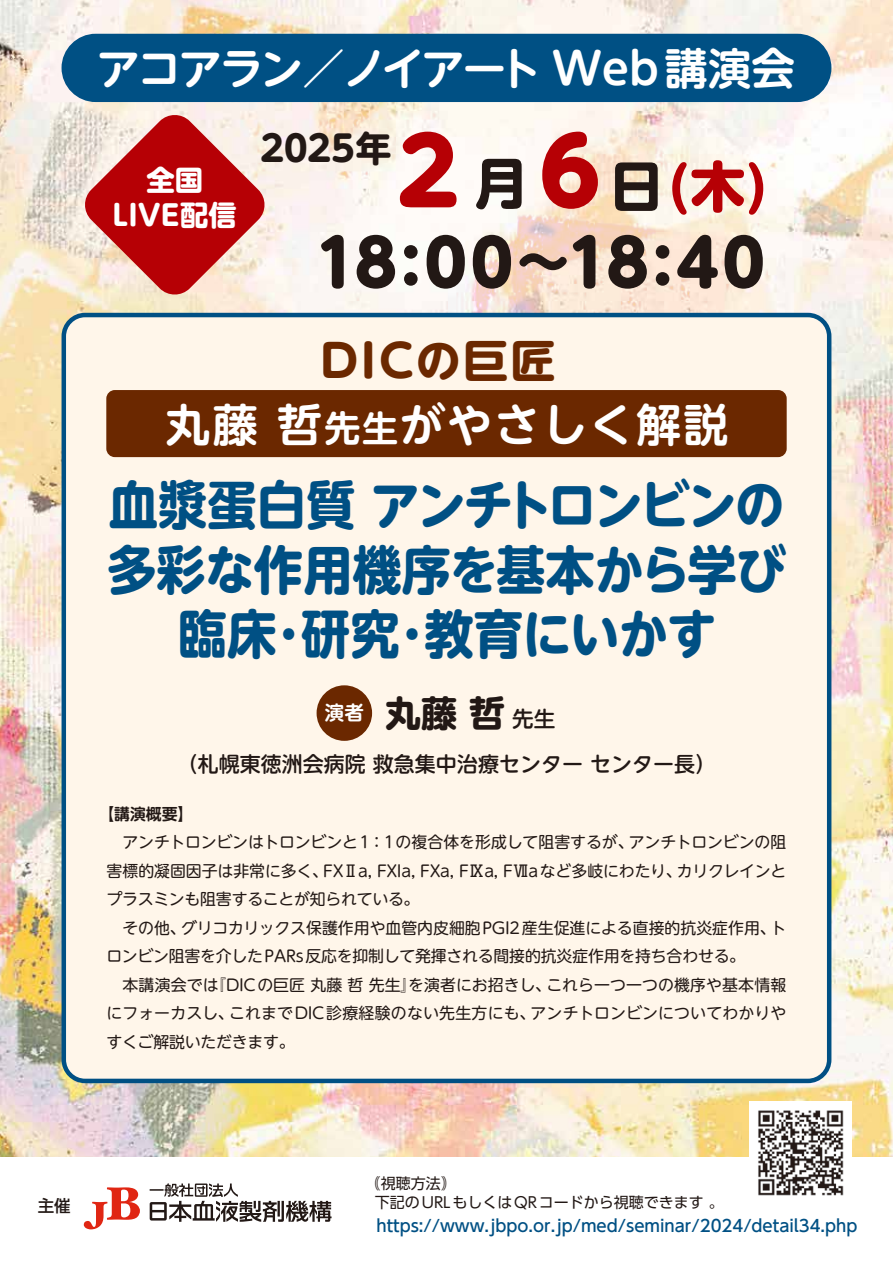
<style>
.page{position:relative;width:893px;height:1263px;background:#fff}
.page>*{position:absolute;margin:0;border:0;box-sizing:border-box;transform-origin:0 0}
.t1{font:800 64.2px "UD Shin M Go Pr 6 N";letter-spacing:.01em;color:#221815}
.t2{font:800 54.9px "UD Shin M Go Pr 6 N";color:#b60005}
.t3{font:700 52.5px/64.5px "UD Shin M Go Pr 6 N";letter-spacing:-.015em;color:#005084;text-align:center;scale:.94 1}
.t4{font:700 45px "UD Shin M Go Pr 6 N De";letter-spacing:.05em;color:#fff}
.t5{font:700 45px "UD Shin M Go Pr 6 N";letter-spacing:.05em;color:#6b2800}
.t6{font:700 43.5px "UD Shin M Go Pr 6 N De";letter-spacing:-.055em;color:#fff}
.t7{font:700 36px "UD Shin M Go Pr 6 N";color:#221815}
.t8{font:700 35.7px "UD Shin M Go Pr 6 N";color:#221815}
.t9{font:700 28.35px/35.1px "UD Shin M Go Pr 6 N";color:#fff;text-align:center}
.t10{font:500 21px "UD Shin M Go Pr 6 N";color:#221815}
.t11{font:500 16.5px "UD Shin Go Pr 6 N";color:#005084}
.t12{font:500 16.5px "UD Shin Go Pr 6 N";color:#221815}
.t13{font:15.9px/28.5px "UD Shin M Go Pr 6 N";letter-spacing:-.01em;color:#221815;text-align:justify}
.t14{font:700 15.9px "UD Shin M Go Pr 6 N De";color:#221815}
.t15{font:15px/19.5px "UD Shin Go Pr 6 N";color:#221815}
.s1{font-size:91.95px}
.s2{font-weight:700;color:#221815}
.s3{font-size:36px}
.s4{font-weight:500;font-size:21.6px}
</style>
<div class="page">
<img style="left:0;top:0;width:893px;height:1157px">
<img style="left:235px;top:102px;width:559px;height:211px">
<div style="left:64px;top:36px;width:765px;height:64px;background:#005084;border-radius:32px"></div>
<div style="left:62px;top:34px;width:769px;height:68px;border:4px solid #005084;border-radius:32px"></div>
<div style="left:64px;top:315px;width:765px;height:766px;background:#fff6ea;border-radius:21px"></div>
<div style="left:62px;top:313px;width:769px;height:770px;border:4px solid #005084;border-radius:21px"></div>
<div style="left:106px;top:390px;width:681px;height:67px;background:#6b2800;border-radius:9px"></div>
<svg style="left:84px;top:1187px;width:56px;height:42px"></svg>
<svg style="left:150px;top:1183px;width:182px;height:39px"></svg>
<img style="left:749px;top:1101px;width:102px;height:95px">
<svg style="left:83px;top:113px;width:184px;height:184px;background:#d26663"></svg>
<div style="left:317px;top:685px;width:55px;height:56px;background:#6b2800;border-radius:50%"></div>
<h3 class="t6" style="left:97px;top:32px;width:700px">アコアラン／ノイアート Web 講演会</h3>
<h3 class="t9" style="left:113px;top:161px;width:126px">全国<br>LIVE配信</h3>
<h3 class="t8" style="left:261px;top:118px;width:132px">2025年</h3>
<h2 class="t2" style="left:398px;top:138px;width:371px"><span class="s1">2</span> <span class="s2">月</span><span class="s1">6</span><span class="s2">日</span>(木)</h2>
<h1 class="t1" style="left:315px;top:207px;width:451px">18:00~18:40</h1>
<h3 class="t5" style="left:320px;top:322px;width:237px">DICの巨匠</h3>
<h3 class="t4" style="left:165px;top:386px;width:565px">丸藤哲<span class="s3">先生</span>がやさしく解説</h3>
<h3 class="t3" style="left:107px;top:469px;width:723px">血漿蛋白質 アンチトロンビンの多彩な作用機序を基本から学び臨床･研究･教育にいかす</h3>
<h3 class="t7" style="left:325px;top:682px;width:232px"><sup>演者</sup> 丸藤 哲 <span class="s4">先生</span></h3>
<h3 class="t10" style="left:177px;top:746px;width:540px">（札幌東徳洲会病院 救急集中治療センター センター長）</h3>
<p class="t14" style="left:98px;top:800px;width:96px">【講演概要】</p>
<p class="t13" style="left:107px;top:827px;width:681px;text-indent:16px">アンチトロンビンはトロンビンと1：1の複合体を形成して阻害するが、アンチトロンビンの阻害標的凝固因子は非常に多く、FXⅡa, FXIa, FXa, FⅨa, FⅦaなど多岐にわたり、カリクレインとプラスミンも阻害することが知られている。</p>
<p class="t13" style="left:106px;top:912px;width:681px;text-indent:16px">その他、グリコカリックス保護作用や血管内皮細胞PGI2産生促進による直接的抗炎症作用、トロンビン阻害を介したPARs反応を抑制して発揮される間接的抗炎症作用を持ち合わせる。</p>
<p class="t13" style="left:106px;top:969px;width:681px;text-indent:16px">本講演会では『DICの巨匠丸藤哲先生』を演者にお招きし、これら一つ一つの機序や基本情報にフォーカスし、これまでDIC診療経験のない先生方にも、アンチトロンビンについてわかりやすくご解説いただきます。</p>
<p class="t12" style="left:38px;top:1192px;width:34px">主催</p>
<p class="t15" style="left:375px;top:1173px;width:351px;text-indent:-9px">｟視聴方法｠<br>下記のURLもしくはQRコードから視聴できます。</p>
<p class="t11" style="left:376px;top:1212px;width:482px">https://www.jbpo.or.jp/med/seminar/2024/detail34.php</p>
</div>
